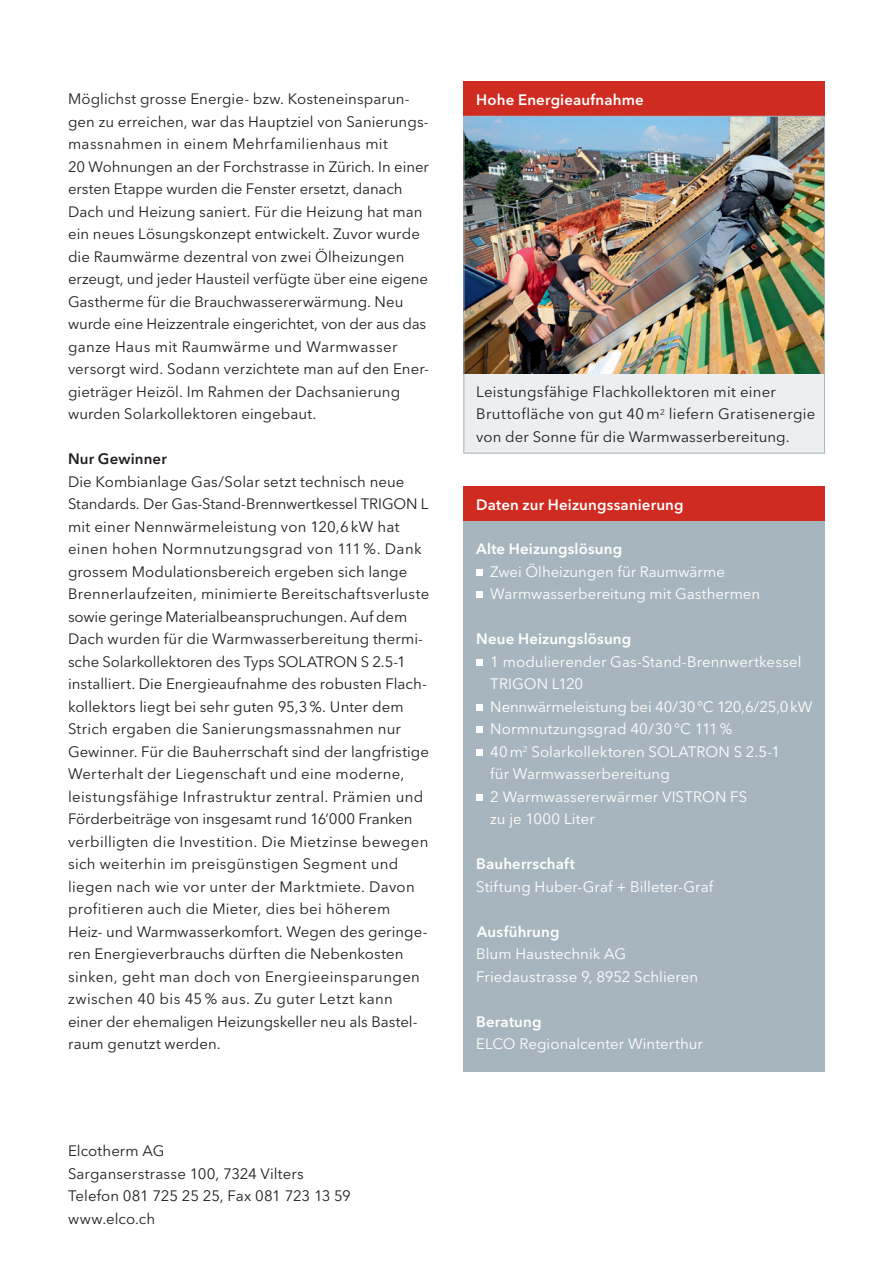
<style>
.page{position:relative;width:893px;height:1263px;background:#fff}
.page>*{position:absolute;margin:0;border:0;box-sizing:border-box;transform-origin:0 0}
.t1{font:15px/22.5px "Avenir Next LT Pro";letter-spacing:.005em;color:#231f20}
.t2{font:15px/22.5px "Avenir Next LT Pro";letter-spacing:.005em;color:#fff}
.t3{font:600 15px "Avenir Next LT Pro";letter-spacing:.01em;color:#fff}
.t4{font:600 15px "Avenir Next LT Pro";letter-spacing:.01em;color:#231f20}
</style>
<div class="page">
<img style="left:465px;top:118px;width:358px;height:256px">
<div style="left:463px;top:519px;width:362px;height:553px;background:#a7b6be"></div>
<div style="left:476px;top:569px;width:7px;height:6px;background:#fff"></div>
<div style="left:476px;top:591px;width:7px;height:7px;background:#fff"></div>
<div style="left:476px;top:659px;width:7px;height:6px;background:#fff"></div>
<div style="left:476px;top:704px;width:7px;height:6px;background:#fff"></div>
<div style="left:476px;top:726px;width:7px;height:7px;background:#fff"></div>
<div style="left:476px;top:749px;width:7px;height:6px;background:#fff"></div>
<div style="left:476px;top:794px;width:7px;height:6px;background:#fff"></div>
<div style="left:463px;top:487px;width:362px;height:34px;background:#cf2b21"></div>
<div style="left:463px;top:82px;width:362px;height:34px;background:#cf2b21"></div>
<div style="left:463px;top:374px;width:362px;height:79px;background:#ebeff1"></div>
<div style="left:463px;top:116px;width:362px;height:337px;border:1px solid #a7b6be"></div>
<p class="t1" style="left:68px;top:88px;width:362px">Möglichst grosse Energie- bzw. Kosteneinsparun&shy;gen zu erreichen, war das Hauptziel von Sanierungs&shy;massnahmen in einem Mehrfamilienhaus mit<br>20 Wohnungen an der Forchstrasse in Zürich. In einer ersten Etappe wurden die Fenster ersetzt, danach Dach und Heizung saniert. Für die Heizung hat man ein neues Lösungskonzept entwickelt. Zuvor wurde die Raumwärme dezentral von zwei Ölheizungen erzeugt, und jeder Hausteil verfügte über eine eigene Gastherme für die Brauchwassererwärmung. Neu wurde eine Heizzentrale eingerichtet, von der aus das ganze Haus mit Raumwärme und Warmwasser versorgt wird. Sodann verzichtete man auf den Ener&shy;gieträger Heizöl. Im Rahmen der Dachsanierung wurden Solarkollektoren eingebaut.</p>
<p class="t4" style="left:68px;top:450px;width:100px">Nur Gewinner</p>
<p class="t1" style="left:68px;top:470px;width:363px">Die Kombianlage Gas/Solar setzt technisch neue Standards. Der Gas-Stand-Brennwertkessel TRIGON L mit einer Nennwärmeleistung von 120,6kW hat einen hohen Normnutzungsgrad von 111 %. Dank grossem Modulationsbereich ergeben sich lange Brennerlaufzeiten, minimierte Bereitschaftsverluste sowie geringe Materialbeanspruchungen. Auf dem Dach wurden für die Warmwasserbereitung thermi&shy;sche Solarkollektoren des Typs SOLATRON S 2.5-1 installiert. Die Energieaufnahme des robusten Flach&shy;kollektors liegt bei sehr guten 95,3%. Unter dem Strich ergaben die Sanierungsmassnahmen nur Gewinner. Für die Bauherrschaft sind der langfristige Werterhalt der Liegenschaft und eine moderne, leistungsfähige Infrastruktur zentral. Prämien und Förderbeiträge von insgesamt rund 16’000 Franken verbilligten die Investition. Die Mietzinse bewegen sich weiterhin im preisgünstigen Segment und liegen nach wie vor unter der Marktmiete. Davon profitieren auch die Mieter, dies bei höherem<br>Heiz- und Warmwasserkomfort. Wegen des geringe&shy;ren Energieverbrauchs dürften die Nebenkosten sinken, geht man doch von Energieeinsparungen zwischen 40 bis 45 % aus. Zu guter Letzt kann einer der ehemaligen Heizungskeller neu als Bastel&shy;raum genutzt werden.</p>
<p class="t1" style="left:68px;top:1140px;width:284px">Elcotherm AG<br>Sarganserstrasse 100, 7324 Vilters<br>Telefon 081 725 25 25, Fax 081 723 13 59 www.elco.ch</p>
<p class="t3" style="left:476px;top:90px;width:169px">Hohe Energieaufnahme</p>
<p class="t1" style="left:476px;top:380px;width:341px">Leistungsfähige Flachkollektoren mit einer<br>Bruttofläche von gut 40 m<sup>2</sup> liefern Gratisenergie von der Sonne für die Warmwasserbereitung.</p>
<p class="t3" style="left:476px;top:495px;width:209px">Daten zur Heizungssanierung</p>
<p class="t3" style="left:476px;top:540px;width:147px">Alte Heizungslösung</p>
<p class="t2" style="left:490px;top:560px;width:271px">Zwei Ölheizungen für Raumwärme<br>Warmwasserbereitung mit Gasthermen</p>
<p class="t3" style="left:476px;top:630px;width:157px">Neue Heizungslösung</p>
<p class="t2" style="left:490px;top:650px;width:323px">1 modulierender Gas-Stand-Brennwertkessel<br>TRIGON L120<br>Nennwärmeleistung bei 40/30°C 120,6/25,0kW<br>Normnutzungsgrad 40/30°C 111%<br>40m<sup>2</sup> Solarkollektoren SOLATRON S 2.5-1<br>für Warmwasserbereitung<br>2 Warmwassererwärmer VISTRON FS<br>zu je 1000 Liter</p>
<p class="t3" style="left:476px;top:855px;width:100px">Bauherrschaft</p>
<p class="t2" style="left:476px;top:875px;width:239px">Stiftung Huber-Graf + Billeter-Graf</p>
<p class="t3" style="left:477px;top:922px;width:84px">Ausführung</p>
<p class="t2" style="left:476px;top:943px;width:223px">Blum Haustechnik AG<br>Friedaustrasse 9, 8952 Schlieren</p>
<p class="t3" style="left:476px;top:1012px;width:67px">Beratung</p>
<p class="t2" style="left:476px;top:1033px;width:228px">ELCO Regionalcenter Winterthur</p>
</div>
